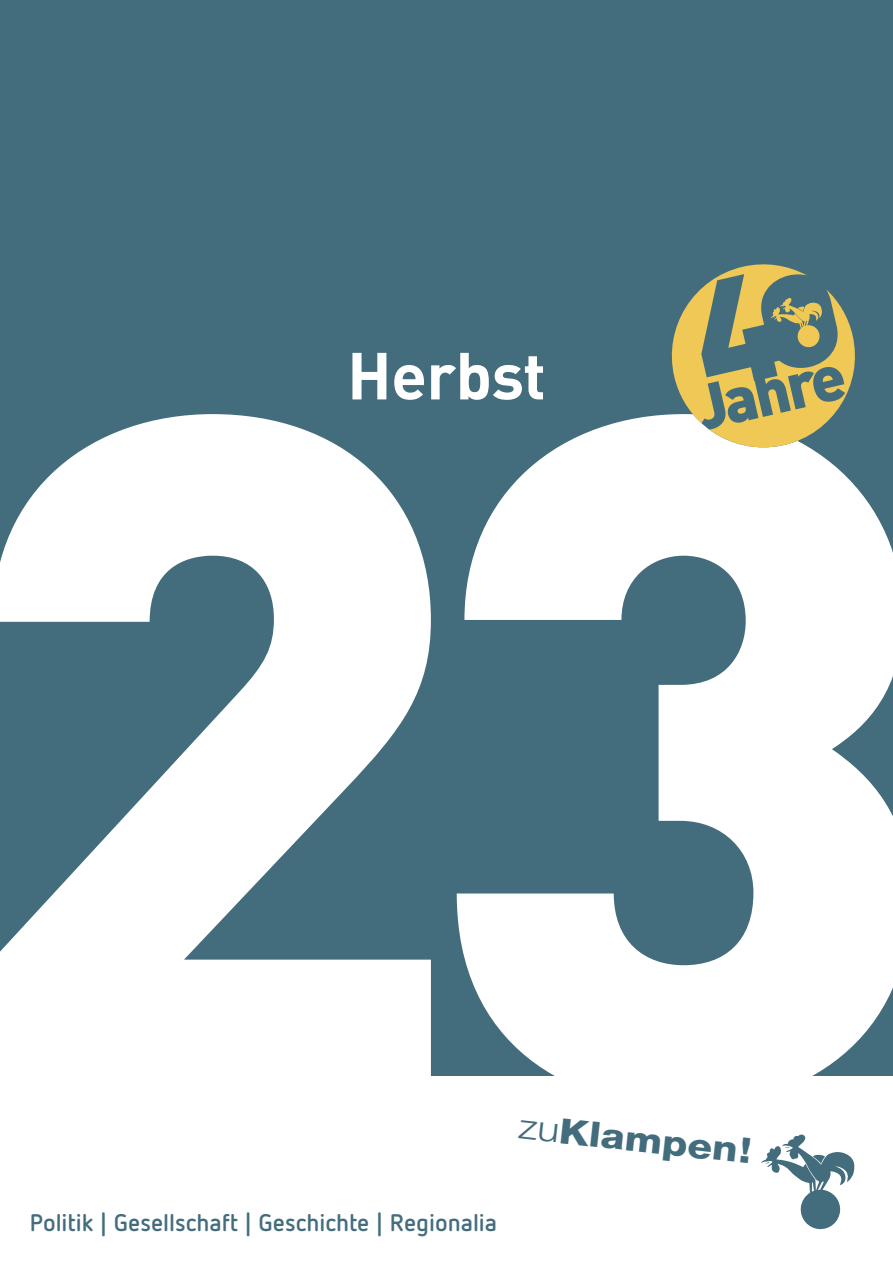
<style>
.page{position:relative;width:893px;height:1263px;background:#fff}
.page>*{position:absolute;margin:0;border:0;box-sizing:border-box;transform-origin:0 0}
.t1{font:900 956.85px "DIN";color:#fff}
.t2{font:700 65.4px "DIN";letter-spacing:-.01em;color:#fff}
.t3{font:800 35.1px "Helvetica Neue LT";color:#436d7d;scale:1.16 1}
.t4{font:700 24px "Netto OT";color:#436d7d}
.s1{font-weight:300}
</style>
<div class="page">
<div style="left:0;top:0;width:893px;height:1076px;background:#436d7d"></div>
<svg style="left:761px;top:1134px;width:94px;height:96px"></svg>
<svg style="left:671px;top:264px;width:184px;height:184px"></svg>
<h2 class="t2" style="left:347px;top:333px;width:200px">Herbst</h2>
<h1 class="t1" style="left:-58px;top:115px;width:1008px">23</h1>
<h3 class="t3" style="left:521px;top:1105px;width:203px;rotate:6deg"><span class="s1">zu</span>Klampen!</h3>
<p class="t4" style="left:30px;top:1207px;width:469px">Politik | Gesellschaft | Geschichte | Regionalia</p>
</div>
